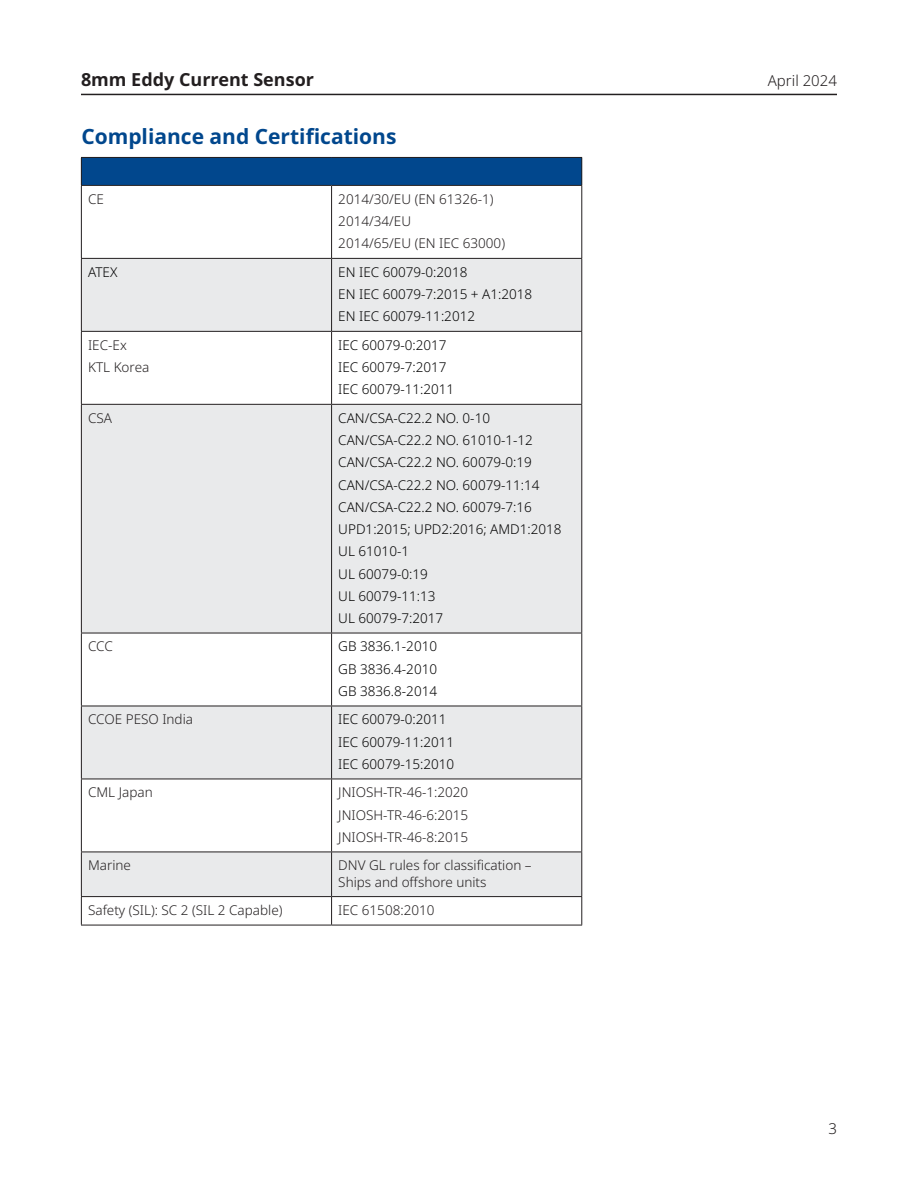
<style>
.page{position:relative;width:918px;height:1188px;background:#fff}
.page>*{position:absolute;margin:0;border:0;box-sizing:border-box;transform-origin:0 0}
.Subhead_1{font:700 21px "Noto Sans";color:#01478d}
.t1{font:700 18px "Noto Sans";color:#231f20}
.t2{font:300 15px "Noto Sans";color:#231f20}
.Table_Text{font:300 13.5px "Noto Sans";color:#000}
.Table_Text-2{font:300 13.5px/16.2px "Noto Sans";color:#231f20}
</style>
<div class="page">
<hr style="left:81px;top:94px;width:756px;height:1px;background:#231f20">
<div style="left:81px;top:157px;width:501px;height:28px;background:#01478d"></div>
<svg style="left:82px;top:259px;width:499px;height:374px;fill:#e9eaeb"></svg>
<svg style="left:82px;top:634px;width:499px;height:291px"></svg>
<svg style="left:82px;top:707px;width:499px;height:189px;fill:#e9eaeb"></svg>
<hr style="left:81px;top:157px;width:251px;height:1px;background:#231f20">
<svg style="left:81px;top:158px;width:1px;height:27px"></svg>
<hr style="left:332px;top:157px;width:250px;height:1px;background:#231f20">
<svg style="left:581px;top:158px;width:1px;height:27px"></svg>
<hr style="left:81px;top:185px;width:251px;height:1px;background:#231f20">
<hr style="left:81px;top:186px;width:1px;height:72px;background:#231f20">
<hr style="left:332px;top:185px;width:250px;height:1px;background:#231f20">
<hr style="left:331px;top:186px;width:1px;height:72px;background:#231f20">
<hr style="left:581px;top:186px;width:1px;height:72px;background:#231f20">
<hr style="left:81px;top:259px;width:1px;height:72px;background:#231f20">
<hr style="left:331px;top:259px;width:1px;height:72px;background:#231f20">
<hr style="left:581px;top:259px;width:1px;height:72px;background:#231f20">
<hr style="left:81px;top:332px;width:1px;height:72px;background:#231f20">
<hr style="left:331px;top:332px;width:1px;height:72px;background:#231f20">
<hr style="left:581px;top:332px;width:1px;height:72px;background:#231f20">
<hr style="left:81px;top:405px;width:1px;height:228px;background:#231f20">
<hr style="left:331px;top:405px;width:1px;height:228px;background:#231f20">
<hr style="left:581px;top:405px;width:1px;height:228px;background:#231f20">
<hr style="left:81px;top:633px;width:1px;height:73px;background:#231f20">
<hr style="left:331px;top:633px;width:1px;height:73px;background:#231f20">
<hr style="left:581px;top:633px;width:1px;height:73px;background:#231f20">
<hr style="left:81px;top:779px;width:1px;height:73px;background:#231f20">
<hr style="left:331px;top:779px;width:1px;height:73px;background:#231f20">
<hr style="left:581px;top:779px;width:1px;height:73px;background:#231f20">
<svg style="left:81px;top:897px;width:1px;height:28px"></svg>
<svg style="left:331px;top:897px;width:1px;height:28px"></svg>
<svg style="left:581px;top:897px;width:1px;height:28px"></svg>
<hr style="left:81px;top:258px;width:251px;height:1px;background:#231f20">
<hr style="left:332px;top:258px;width:250px;height:1px;background:#231f20">
<hr style="left:81px;top:331px;width:251px;height:1px;background:#231f20">
<hr style="left:332px;top:331px;width:250px;height:1px;background:#231f20">
<hr style="left:81px;top:404px;width:251px;height:1px;background:#231f20">
<hr style="left:332px;top:404px;width:250px;height:1px;background:#231f20">
<hr style="left:81px;top:633px;width:251px;height:1px;background:#231f20">
<hr style="left:332px;top:633px;width:250px;height:1px;background:#231f20">
<hr style="left:81px;top:925px;width:251px;height:1px;background:#231f20">
<hr style="left:332px;top:925px;width:250px;height:1px;background:#231f20">
<hr style="left:81px;top:706px;width:1px;height:73px;background:#231f20">
<hr style="left:81px;top:706px;width:251px;height:1px;background:#231f20">
<hr style="left:332px;top:706px;width:250px;height:1px;background:#231f20">
<hr style="left:331px;top:706px;width:1px;height:73px;background:#231f20">
<hr style="left:581px;top:706px;width:1px;height:73px;background:#231f20">
<hr style="left:81px;top:779px;width:251px;height:1px;background:#231f20">
<hr style="left:332px;top:779px;width:250px;height:1px;background:#231f20">
<hr style="left:81px;top:852px;width:1px;height:44px;background:#231f20">
<hr style="left:81px;top:852px;width:251px;height:1px;background:#231f20">
<hr style="left:332px;top:852px;width:250px;height:1px;background:#231f20">
<hr style="left:331px;top:852px;width:1px;height:44px;background:#231f20">
<hr style="left:581px;top:852px;width:1px;height:44px;background:#231f20">
<hr style="left:81px;top:896px;width:251px;height:1px;background:#231f20">
<hr style="left:332px;top:896px;width:250px;height:1px;background:#231f20">
<h2 class="t1" style="left:81px;top:69px;width:234px">8mm Eddy Current Sensor</h2>
<p class="t2" style="left:768px;top:72px;width:71px">April 2024</p>
<p class="Subhead_1" style="left:81px;top:124px;width:317px">Compliance and Certifications</p>
<p class="Table_Text-2" style="left:88px;top:191px;width:17px">CE</p>
<p class="Table_Text-2" style="left:338px;top:191px;width:157px">2014/30/EU (EN 61326-1)</p>
<p class="Table_Text-2" style="left:338px;top:213px;width:74px">2014/34/EU</p>
<p class="Table_Text-2" style="left:338px;top:236px;width:168px">2014/65/EU (EN IEC 63000)</p>
<p class="Table_Text" style="left:88px;top:264px;width:31px">ATEX</p>
<p class="Table_Text" style="left:338px;top:264px;width:131px">EN IEC 60079-0:2018</p>
<p class="Table_Text" style="left:338px;top:287px;width:195px">EN IEC 60079-7:2015 + A1:2018</p>
<p class="Table_Text" style="left:338px;top:309px;width:138px">EN IEC 60079-11:2012</p>
<p class="Table_Text-2" style="left:88px;top:337px;width:40px">IEC-Ex</p>
<p class="Table_Text-2" style="left:88px;top:359px;width:63px">KTL Korea</p>
<p class="Table_Text" style="left:338px;top:337px;width:110px">IEC 60079-0:2017</p>
<p class="Table_Text" style="left:338px;top:359px;width:110px">IEC 60079-7:2017</p>
<p class="Table_Text" style="left:338px;top:382px;width:118px">IEC 60079-11:2011</p>
<p class="Table_Text-2" style="left:88px;top:410px;width:25px">CSA</p>
<p class="Table_Text" style="left:338px;top:410px;width:153px">CAN/CSA-C22.2 NO. 0-10</p>
<p class="Table_Text" style="left:338px;top:432px;width:196px">CAN/CSA-C22.2 NO. 61010-1-12</p>
<p class="Table_Text" style="left:338px;top:455px;width:195px">CAN/CSA-C22.2 NO. 60079-0:19</p>
<p class="Table_Text" style="left:338px;top:477px;width:203px">CAN/CSA-C22.2 NO. 60079-11:14</p>
<p class="Table_Text" style="left:338px;top:499px;width:195px">CAN/CSA-C22.2 NO. 60079-7:16</p>
<p class="Table_Text" style="left:338px;top:521px;width:225px">UPD1:2015; UPD2:2016; AMD1:2018</p>
<p class="Table_Text" style="left:338px;top:544px;width:72px">UL 61010-1</p>
<p class="Table_Text" style="left:338px;top:566px;width:91px">UL 60079-0:19</p>
<p class="Table_Text" style="left:338px;top:588px;width:99px">UL 60079-11:13</p>
<p class="Table_Text" style="left:338px;top:610px;width:106px">UL 60079-7:2017</p>
<p class="Table_Text-2" style="left:88px;top:639px;width:26px">CCC</p>
<p class="Table_Text" style="left:338px;top:639px;width:100px">GB 3836.1-2010</p>
<p class="Table_Text" style="left:338px;top:661px;width:100px">GB 3836.4-2010</p>
<p class="Table_Text" style="left:338px;top:683px;width:100px">GB 3836.8-2014</p>
<p class="Table_Text-2" style="left:88px;top:712px;width:107px">CCOE PESO India</p>
<p class="Table_Text" style="left:338px;top:712px;width:110px">IEC 60079-0:2011</p>
<p class="Table_Text" style="left:338px;top:734px;width:118px">IEC 60079-11:2011</p>
<p class="Table_Text" style="left:338px;top:756px;width:118px">IEC 60079-15:2010</p>
<p class="Table_Text-2" style="left:88px;top:785px;width:66px">CML Japan</p>
<p class="Table_Text-2" style="left:338px;top:785px;width:131px">JNIOSH-TR-46-1:2020</p>
<p class="Table_Text-2" style="left:338px;top:807px;width:131px">JNIOSH-TR-46-6:2015</p>
<p class="Table_Text-2" style="left:338px;top:829px;width:131px">JNIOSH-TR-46-8:2015</p>
<p class="Table_Text-2" style="left:88px;top:858px;width:44px">Marine</p>
<p class="Table_Text-2" style="left:338px;top:858px;width:195px">DNV GL rules for classification –<br>Ships and offshore units</p>
<p class="Table_Text-2" style="left:88px;top:902px;width:196px">Safety (SIL): SC 2 (SIL 2 Capable)</p>
<p class="Table_Text-2" style="left:338px;top:902px;width:98px">IEC 61508:2010</p>
<p class="t2" style="left:828px;top:1120px;width:10px">3</p>
</div>
